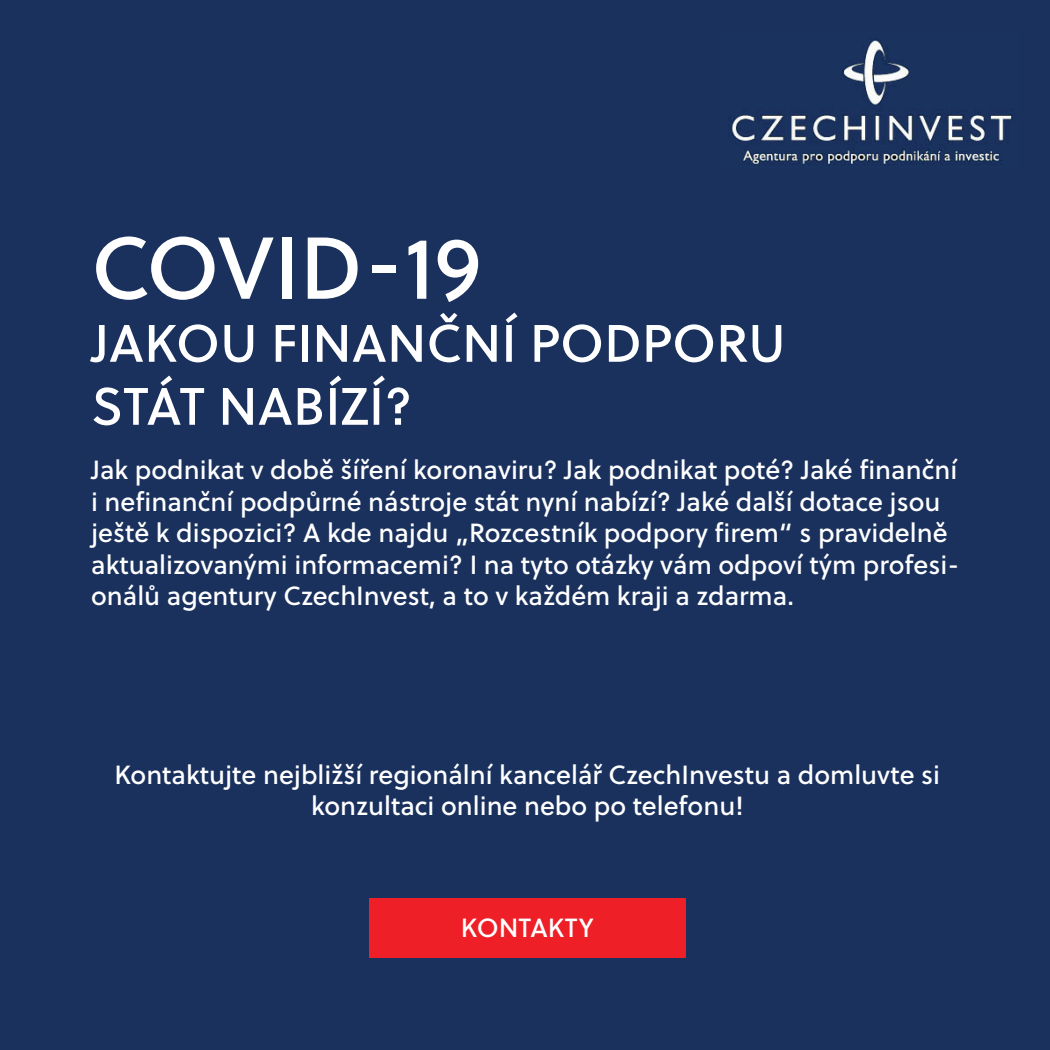
<style>
.page{position:relative;width:1050px;height:1050px;background:#1a315e}
.page>*{position:absolute;margin:0;border:0;box-sizing:border-box;transform-origin:0 0}
.t1{font:87.5px "Soleil Bk";color:#fff}
.t2{font:52.5px "Soleil Bk";color:#fff}
.t3{font:26.25px/31.5px "Soleil Bk";color:#fff}
</style>
<div class="page">
<img style="left:730px;top:38px;width:283px;height:127px">
<div style="left:369px;top:898px;width:316px;height:59px;background:#ee1f26"></div>
<p class="t1" style="left:91px;top:202px;width:392px">COVID-19</p>
<p class="t2" style="left:91px;top:304px;width:696px">JAKOU FINANČNÍ PODPORU</p>
<p class="t2" style="left:91px;top:367px;width:323px">STÁT NABÍZÍ?</p>
<p class="t3" style="left:91px;top:453px;width:870px">Jak podnikat v době šíření koronaviru? Jak podnikat poté? Jaké finanční i nefinanční podpůrné nástroje stát nyní nabízí? Jaké další dotace jsou ještě k dispozici? A kde najdu „Rozcestník podpory firem“ s pravidelně aktualizovanými informacemi? I na tyto otázky vám odpoví tým profesi&shy;onálů agentury CzechInvest, a to v každém kraji a zdarma.</p>
<p class="t3" style="left:115px;top:758px;width:827px;text-align:center">Kontaktujte nejbližší regionální kancelář CzechInvestu a domluvte si konzultaci online nebo po telefonu!</p>
<p class="t3" style="left:461px;top:911px;width:134px">KONTAKTY</p>
</div>
